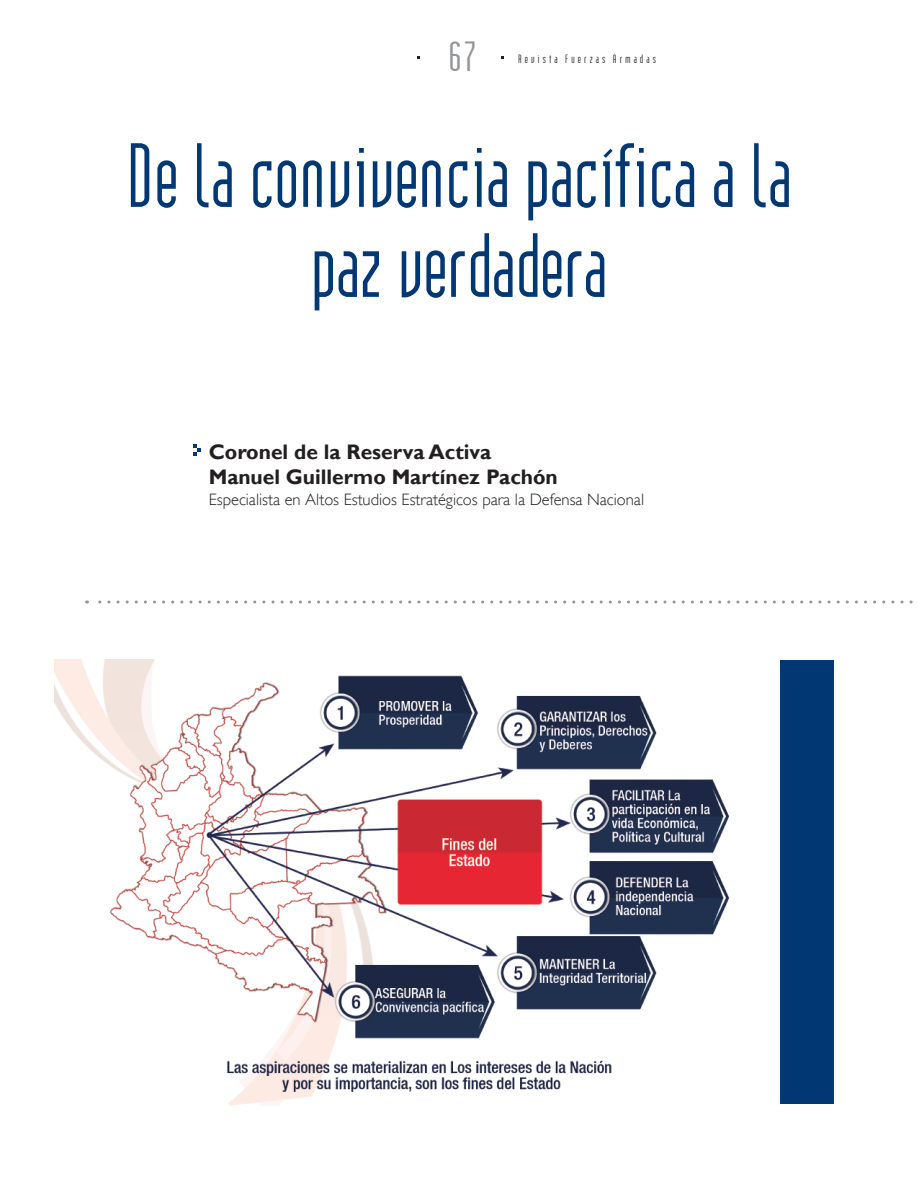
<style>
.page{position:relative;width:918px;height:1188px;background:#fff}
.page>*{position:absolute;margin:0;border:0;box-sizing:border-box;transform-origin:0 0}
.t1{font:90px/90px "Institution";color:#013874;text-align:center}
.t2{font:42px "Institution";color:#939598;scale:1.1 1}
.t3{font:700 21px/25.2px "Gill Sans";color:#231f20}
.t4{font:300 16.5px "Gill Sans";color:#231f20}
.t5{font:12px "Institution";letter-spacing:.26em;color:#231f20}
</style>
<div class="page">
<svg style="left:87px;top:601px;width:826px;height:3px"></svg>
<svg style="left:193px;top:444px;width:8px;height:12px"></svg>
<div style="left:781px;top:660px;width:53px;height:444px;background:#013874"></div>
<img style="left:54px;top:659px;width:676px;height:446px">
<h2 class="t2" style="left:448px;top:34px;width:29px">67</h2>
<p class="t5" style="left:518px;top:53px;width:139px">Revista Fuerzas Armadas</p>
<h1 class="t1" style="left:126px;top:131px;width:667px">De la convivencia pacífica a la paz verdadera</h1>
<p class="t3" style="left:209px;top:439px;width:351px">Coronel de la Reserva Activa<br>Manuel Guillermo Martínez Pachón</p>
<p class="t4" style="left:209px;top:490px;width:437px">Especialista en Altos Estudios Estratégicos para la Defensa Nacional</p>
</div>
